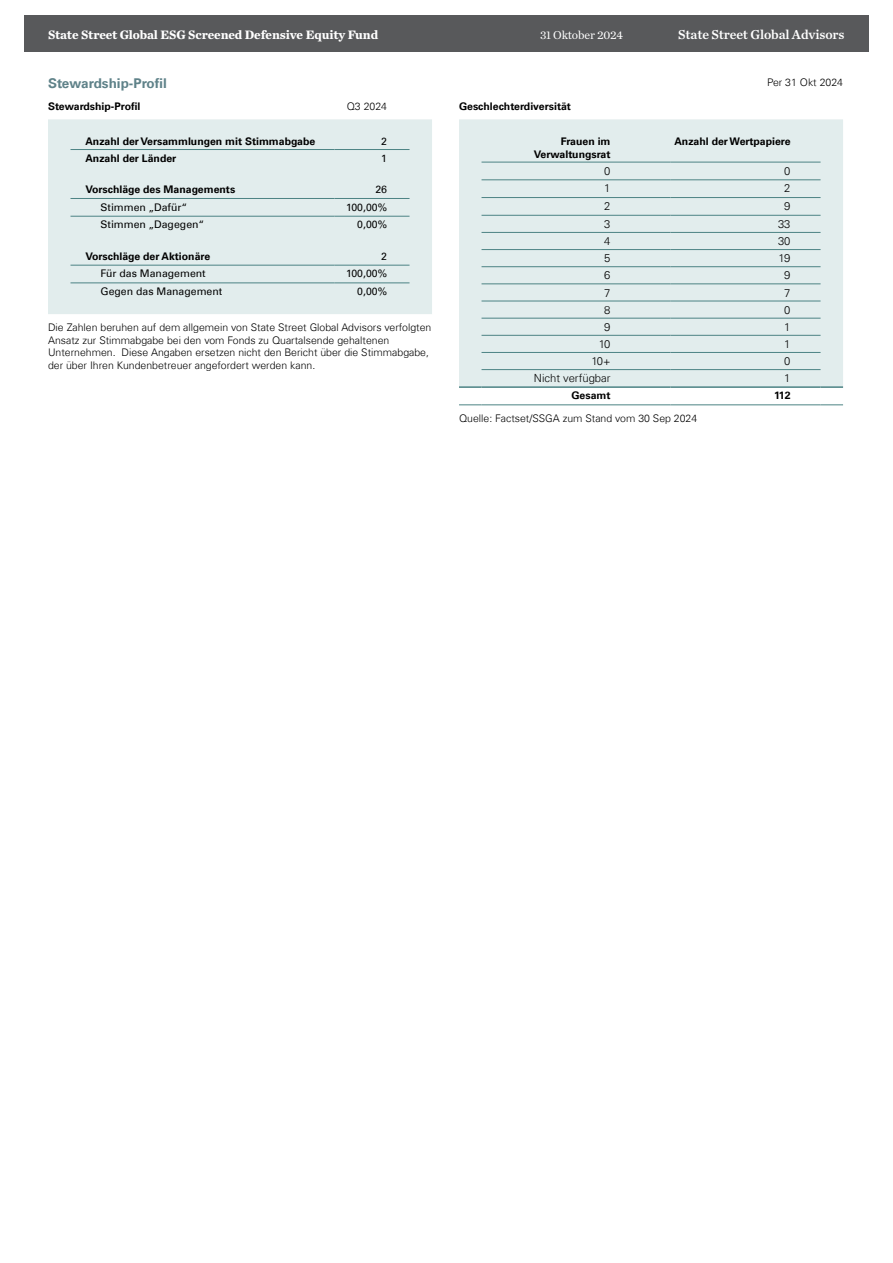
<style>
.page{position:relative;width:893px;height:1263px;background:#fff}
.page>*{position:absolute;margin:0;border:0;box-sizing:border-box;transform-origin:0 0}
.Factsheet_SSGA_Title_Back{font:13.5px "Chronicle Text G1 Semi";letter-spacing:-.01em;color:#fff}
.ESG_Caption{font:700 13.5px "Univers Com 65";color:#5f8289}
.Factsheet_Title_Back{font:700 12.75px "Chronicle Text G1";letter-spacing:-.01em;color:#fff}
.t1{font:12px "Chronicle Text G1";letter-spacing:-.01em;color:#fff}
.ESG_TD_Right{font:300 11.25px "Univers Com 45";color:#000}
.ESG_Text_7pt{font:300 10.5px/12.6px "Univers Com 45";color:#000}
.ESG_TH_Left{font:700 10.5px "Univers Com 65";color:#000}
.ESG_TD_Left{font:10.5px "Univers Com 55 Roman";color:#000}
.ESG_TH_Right{font:700 10.5px/12.6px "Univers Com 65";color:#000;text-align:right}
.ESG_Sub_Caption{font:700 10.5px "Univers Com 65";color:#000}
.ESG_TD_Right-2{font:10.5px "Univers Com 55 Roman";color:#000}
.ESG_Caption_Date{font:300 10.5px "Univers Com 45";color:#000}
</style>
<div class="page">
<div style="left:24px;top:15px;width:844px;height:36px;background:#58595b"></div>
<div style="left:48px;top:119px;width:384px;height:195px;background:#e2eded"></div>
<hr style="left:70px;top:149px;width:264px;height:1px;background:#4c8384">
<hr style="left:334px;top:149px;width:76px;height:1px;background:#4c8384">
<hr style="left:70px;top:198px;width:264px;height:1px;background:#4c8384">
<hr style="left:334px;top:198px;width:76px;height:1px;background:#4c8384">
<hr style="left:70px;top:216px;width:264px;height:1px;background:#4c8384">
<hr style="left:334px;top:216px;width:76px;height:1px;background:#4c8384">
<hr style="left:70px;top:265px;width:264px;height:1px;background:#4c8384">
<hr style="left:70px;top:282px;width:264px;height:1px;background:#4c8384">
<hr style="left:334px;top:265px;width:76px;height:1px;background:#4c8384">
<hr style="left:334px;top:282px;width:76px;height:1px;background:#4c8384">
<div style="left:459px;top:119px;width:384px;height:267px;background:#e2eded"></div>
<hr style="left:482px;top:162px;width:188px;height:1px;background:#4c8384">
<hr style="left:670px;top:162px;width:150px;height:1px;background:#4c8384">
<hr style="left:482px;top:179px;width:188px;height:1px;background:#4c8384">
<hr style="left:482px;top:197px;width:188px;height:1px;background:#4c8384">
<hr style="left:670px;top:179px;width:150px;height:1px;background:#4c8384">
<hr style="left:670px;top:197px;width:150px;height:1px;background:#4c8384">
<hr style="left:482px;top:215px;width:188px;height:1px;background:#4c8384">
<hr style="left:670px;top:215px;width:150px;height:1px;background:#4c8384">
<hr style="left:482px;top:232px;width:188px;height:1px;background:#4c8384">
<hr style="left:670px;top:232px;width:150px;height:1px;background:#4c8384">
<hr style="left:482px;top:249px;width:188px;height:1px;background:#4c8384">
<hr style="left:670px;top:249px;width:150px;height:1px;background:#4c8384">
<hr style="left:482px;top:266px;width:188px;height:1px;background:#4c8384">
<hr style="left:670px;top:266px;width:150px;height:1px;background:#4c8384">
<hr style="left:482px;top:283px;width:188px;height:1px;background:#4c8384">
<hr style="left:670px;top:283px;width:150px;height:1px;background:#4c8384">
<hr style="left:482px;top:301px;width:188px;height:1px;background:#4c8384">
<hr style="left:670px;top:301px;width:150px;height:1px;background:#4c8384">
<hr style="left:482px;top:318px;width:188px;height:1px;background:#4c8384">
<hr style="left:670px;top:318px;width:150px;height:1px;background:#4c8384">
<hr style="left:482px;top:335px;width:188px;height:1px;background:#4c8384">
<hr style="left:670px;top:335px;width:150px;height:1px;background:#4c8384">
<hr style="left:482px;top:352px;width:188px;height:1px;background:#4c8384">
<hr style="left:670px;top:352px;width:150px;height:1px;background:#4c8384">
<hr style="left:482px;top:369px;width:188px;height:1px;background:#4c8384">
<hr style="left:670px;top:369px;width:150px;height:1px;background:#4c8384">
<hr style="left:459px;top:386px;width:23px;height:2px;background:#4c8384">
<hr style="left:482px;top:386px;width:188px;height:2px;background:#4c8384">
<hr style="left:670px;top:386px;width:150px;height:2px;background:#4c8384">
<hr style="left:820px;top:386px;width:23px;height:2px;background:#4c8384">
<svg style="left:459px;top:404px;width:23px;height:1px"></svg>
<hr style="left:482px;top:404px;width:188px;height:1px;background:#4c8384">
<hr style="left:670px;top:404px;width:150px;height:1px;background:#4c8384">
<svg style="left:820px;top:404px;width:23px;height:1px"></svg>
<p class="Factsheet_Title_Back" style="left:48px;top:24px;width:332px">State Street Global ESG Screened Defensive Equity Fund</p>
<p class="t1" style="left:540px;top:26px;width:85px">31 Oktober 2024</p>
<p class="Factsheet_SSGA_Title_Back" style="left:678px;top:24px;width:168px">State Street Global Advisors</p>
<p class="ESG_Caption" style="left:48px;top:75px;width:120px">Stewardship-Profil</p>
<p class="ESG_Caption_Date" style="left:767px;top:76px;width:77px">Per 31 Okt 2024</p>
<p class="ESG_Sub_Caption" style="left:48px;top:100px;width:94px">Stewardship-Profil</p>
<p class="ESG_Caption_Date" style="left:347px;top:100px;width:42px">Q3 2024</p>
<p class="ESG_TH_Left" style="left:86px;top:135px;width:231px">Anzahl der Versammlungen mit Stimmabgabe</p>
<p class="ESG_TD_Right-2" style="left:381px;top:135px;width:7px">2</p>
<p class="ESG_TH_Left" style="left:86px;top:152px;width:92px">Anzahl der Länder</p>
<p class="ESG_TD_Right-2" style="left:381px;top:152px;width:7px">1</p>
<p class="ESG_TH_Left" style="left:86px;top:183px;width:151px">Vorschläge des Managements</p>
<p class="ESG_TD_Right-2" style="left:375px;top:183px;width:13px">26</p>
<p class="ESG_TD_Left" style="left:100px;top:201px;width:88px">Stimmen „Dafür“</p>
<p class="ESG_TD_Right-2" style="left:346px;top:201px;width:42px">100,00%</p>
<p class="ESG_TD_Left" style="left:100px;top:218px;width:105px">Stimmen „Dagegen“</p>
<p class="ESG_TD_Right-2" style="left:357px;top:218px;width:31px">0,00%</p>
<p class="ESG_TH_Left" style="left:86px;top:250px;width:126px">Vorschläge der Aktionäre</p>
<p class="ESG_TD_Right-2" style="left:381px;top:249px;width:7px">2</p>
<p class="ESG_TD_Left" style="left:100px;top:267px;width:107px">Für das Management</p>
<p class="ESG_TD_Right-2" style="left:346px;top:267px;width:42px">100,00%</p>
<p class="ESG_TD_Left" style="left:100px;top:285px;width:123px">Gegen das Management</p>
<p class="ESG_TD_Right-2" style="left:357px;top:285px;width:31px">0,00%</p>
<p class="ESG_Text_7pt" style="left:48px;top:321px;width:385px">Die Zahlen beruhen auf dem allgemein von State Street Global Advisors verfolgten Ansatz zur Stimmabgabe bei den vom Fonds zu Quartalsende gehaltenen Unternehmen. Diese Angaben ersetzen nicht den Bericht über die Stimmabgabe, der über Ihren Kundenbetreuer angefordert werden kann.</p>
<p class="ESG_Sub_Caption" style="left:459px;top:100px;width:113px">Geschlechterdiversität</p>
<p class="ESG_TH_Right" style="left:534px;top:135px;width:78px">Frauen im<br>Verwaltungsrat</p>
<p class="ESG_TH_Right" style="left:674px;top:135px;width:118px">Anzahl der Wertpapiere</p>
<p class="ESG_TD_Right" style="left:604px;top:164px;width:8px">0</p>
<p class="ESG_TD_Right" style="left:784px;top:164px;width:8px">0</p>
<p class="ESG_TD_Right" style="left:604px;top:182px;width:8px">1</p>
<p class="ESG_TD_Right" style="left:784px;top:182px;width:8px">2</p>
<p class="ESG_TD_Right" style="left:604px;top:199px;width:8px">2</p>
<p class="ESG_TD_Right" style="left:784px;top:199px;width:8px">9</p>
<p class="ESG_TD_Right" style="left:604px;top:217px;width:8px">3</p>
<p class="ESG_TD_Right" style="left:778px;top:217px;width:14px">33</p>
<p class="ESG_TD_Right" style="left:604px;top:234px;width:8px">4</p>
<p class="ESG_TD_Right" style="left:778px;top:234px;width:14px">30</p>
<p class="ESG_TD_Right" style="left:604px;top:251px;width:8px">5</p>
<p class="ESG_TD_Right" style="left:779px;top:251px;width:13px">19</p>
<p class="ESG_TD_Right" style="left:604px;top:269px;width:8px">6</p>
<p class="ESG_TD_Right" style="left:784px;top:269px;width:8px">9</p>
<p class="ESG_TD_Right" style="left:604px;top:286px;width:8px">7</p>
<p class="ESG_TD_Right" style="left:784px;top:286px;width:8px">7</p>
<p class="ESG_TD_Right" style="left:604px;top:303px;width:8px">8</p>
<p class="ESG_TD_Right" style="left:784px;top:303px;width:8px">0</p>
<p class="ESG_TD_Right" style="left:604px;top:320px;width:8px">9</p>
<p class="ESG_TD_Right" style="left:784px;top:320px;width:8px">1</p>
<p class="ESG_TD_Right" style="left:599px;top:337px;width:13px">10</p>
<p class="ESG_TD_Right" style="left:784px;top:337px;width:8px">1</p>
<p class="ESG_TD_Right" style="left:591px;top:354px;width:21px">10+</p>
<p class="ESG_TD_Right" style="left:784px;top:354px;width:8px">0</p>
<p class="ESG_TD_Right" style="left:534px;top:371px;width:78px">Nicht verfügbar</p>
<p class="ESG_TD_Right" style="left:784px;top:371px;width:8px">1</p>
<p class="ESG_TH_Right" style="left:571px;top:389px;width:41px">Gesamt</p>
<p class="ESG_TH_Right" style="left:774px;top:389px;width:18px">112</p>
<p class="ESG_Text_7pt" style="left:459px;top:412px;width:240px">Quelle: Factset/SSGA zum Stand vom 30 Sep 2024</p>
</div>
